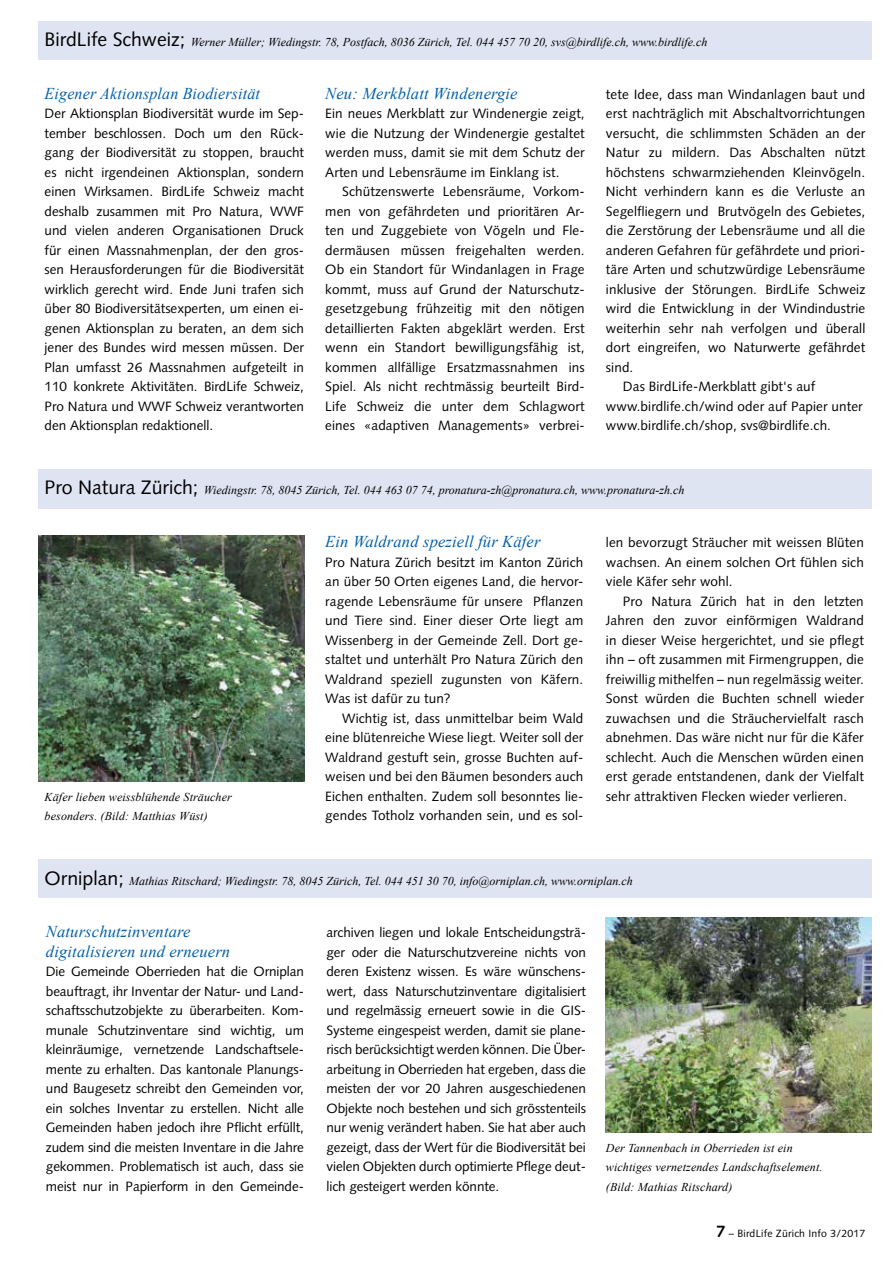
<style>
.page{position:relative;width:893px;height:1263px;background:#fff}
.page>*{position:absolute;margin:0;border:0;box-sizing:border-box;transform-origin:0 0}
.t1{font:italic 16.5px/19.5px "Times New Roman";letter-spacing:.01em;color:#0060a9}
.t2{font:13.5px/19.5px "Syntax";letter-spacing:.01em;color:#000;text-align:justify}
.t3{font:italic 12px/19.5px "Times New Roman";color:#000}
.t4{font:10.5px "Syntax";letter-spacing:.02em;color:#000}
.s1{font-family:"Syntax";font-style:normal;font-size:19.5px}
.s2{font-weight:700;font-size:16.5px}
</style>
<div class="page">
<div style="left:38px;top:469px;width:834px;height:39px;background:#dfe4f2"></div>
<div style="left:38px;top:21px;width:834px;height:39px;background:#dfe4f2"></div>
<div style="left:38px;top:860px;width:834px;height:38px;background:#dfe4f2"></div>
<img style="left:38px;top:536px;width:266px;height:246px">
<img style="left:606px;top:917px;width:266px;height:215px">
<p class="t3" style="left:45px;top:32px;width:664px"><span class="s1">BirdLife Schweiz;</span> Werner Müller; Wiedingstr. 78, Postfach, 8036 Zürich, Tel. 044 457 70 20, svs@birdlife.ch, www.birdlife.ch</p>
<p class="t1" style="left:45px;top:83px;width:217px">Eigener Aktionsplan Biodiersität</p>
<p class="t2" style="left:45px;top:104px;width:261px">Der Aktionsplan Biodiversität wurde im Sep&shy;tember beschlossen. Doch um den Rück&shy;gang der Biodiversität zu stoppen, braucht es nicht irgendeinen Aktionsplan, sondern einen Wirksamen. BirdLife Schweiz macht deshalb zusammen mit Pro Natura, WWF und vielen anderen Organisationen Druck für einen Massnahmenplan, der den gros&shy;sen Herausforderungen für die Biodiversität wirklich gerecht wird. Ende Juni trafen sich über 80 Biodiversitätsexperten, um einen ei&shy;genen Aktionsplan zu beraten, an dem sich jener des Bundes wird messen müssen. Der Plan umfasst 26 Massnahmen aufgeteilt in 110 konkrete Aktivitäten. BirdLife Schweiz, Pro Natura und WWF Schweiz verantworten den Aktionsplan redaktionell.</p>
<p class="t1" style="left:325px;top:83px;width:194px">Neu: Merkblatt Windenergie</p>
<p class="t2" style="left:325px;top:104px;width:261px">Ein neues Merkblatt zur Windenergie zeigt, wie die Nutzung der Windenergie gestaltet werden muss, damit sie mit dem Schutz der Arten und Lebensräume im Einklang ist.</p>
<p class="t2" style="left:325px;top:182px;width:261px;text-indent:17px">Schützenswerte Lebensräume, Vorkom&shy;men von gefährdeten und prioritären Ar&shy;ten und Zuggebiete von Vögeln und Fle&shy;dermäusen müssen freigehalten werden.<br>Ob ein Standort für Windanlagen in Frage kommt, muss auf Grund der Naturschutz&shy;gesetzgebung frühzeitig mit den nötigen detaillierten Fakten abgeklärt werden. Erst wenn ein Standort bewilligungsfähig ist, kommen allfällige Ersatzmassnahmen ins Spiel. Als nicht rechtmässig beurteilt Bird-Life Schweiz die unter dem Schlagwort eines «adaptiven Managements» verbrei-</p>
<p class="t2" style="left:606px;top:84px;width:261px">tete Idee, dass man Windanlagen baut und</p>
<p class="t2" style="left:606px;top:104px;width:261px">erst nachträglich mit Abschaltvorrichtungen</p>
<p class="t2" style="left:606px;top:123px;width:261px">versucht, die schlimmsten Schäden an der</p>
<p class="t2" style="left:606px;top:143px;width:261px">Natur zu mildern. Das Abschalten nützt</p>
<p class="t2" style="left:606px;top:162px;width:261px">höchstens schwarmziehenden Kleinvögeln.</p>
<p class="t2" style="left:606px;top:182px;width:261px">Nicht verhindern kann es die Verluste an</p>
<p class="t2" style="left:606px;top:201px;width:261px">Segelfliegern und Brutvögeln des Gebietes,</p>
<p class="t2" style="left:606px;top:221px;width:261px">die Zerstörung der Lebensräume und all die</p>
<p class="t2" style="left:606px;top:240px;width:261px">anderen Gefahren für gefährdete und priori-</p>
<p class="t2" style="left:606px;top:260px;width:261px">täre Arten und schutzwürdige Lebensräume</p>
<p class="t2" style="left:606px;top:279px;width:261px">inklusive der Störungen. BirdLife Schweiz</p>
<p class="t2" style="left:606px;top:299px;width:261px">wird die Entwicklung in der Windindustrie</p>
<p class="t2" style="left:606px;top:318px;width:261px">weiterhin sehr nah verfolgen und überall</p>
<p class="t2" style="left:606px;top:338px;width:261px">dort eingreifen, wo Naturwerte gefährdet</p>
<p class="t2" style="left:606px;top:357px;width:29px">sind.</p>
<p class="t2" style="left:623px;top:377px;width:194px">Das BirdLife-Merkblatt gibt's auf</p>
<p class="t2" style="left:606px;top:396px;width:258px">www.birdlife.ch/wind oder auf Papier unter</p>
<p class="t2" style="left:606px;top:416px;width:227px">www.birdlife.ch/shop, svs@birdlife.ch.</p>
<p class="t3" style="left:45px;top:480px;width:641px"><span class="s1">Pro Natura Zürich;</span> Wiedingstr. 78, 8045 Zürich, Tel. 044 463 07 74, pronatura-zh@pronatura.ch, www.pronatura-zh.ch</p>
<p class="t3" style="left:45px;top:787px;width:189px">Käfer lieben weissblühende Sträucher besonders. (Bild: Matthias Wüst)</p>
<p class="t1" style="left:325px;top:532px;width:217px">Ein Waldrand speziell für Käfer</p>
<p class="t2" style="left:325px;top:552px;width:260px">Pro Natura Zürich besitzt im Kanton Zürich an über 50 Orten eigenes Land, die hervor&shy;ragende Lebensräume für unsere Pflanzen und Tiere sind. Einer dieser Orte liegt am Wissenberg in der Gemeinde Zell. Dort ge&shy;staltet und unterhält Pro Natura Zürich den Waldrand speziell zugunsten von Käfern.<br>Was ist dafür zu tun?</p>
<p class="t2" style="left:325px;top:708px;width:260px;text-indent:17px">Wichtig ist, dass unmittelbar beim Wald eine blütenreiche Wiese liegt. Weiter soll der Waldrand gestuft sein, grosse Buchten auf&shy;weisen und bei den Bäumen besonders auch Eichen enthalten. Zudem soll besonntes lie&shy;gendes Totholz vorhanden sein, und es sol-</p>
<p class="t2" style="left:606px;top:533px;width:259px">len bevorzugt Sträucher mit weissen Blüten wachsen. An einem solchen Ort fühlen sich viele Käfer sehr wohl.</p>
<p class="t2" style="left:606px;top:591px;width:259px;text-indent:17px">Pro Natura Zürich hat in den letzten Jahren den zuvor einförmigen Waldrand in dieser Weise hergerichtet, und sie pflegt ihn – oft zusammen mit Firmengruppen, die freiwillig mithelfen – nun regelmässig weiter.<br>Sonst würden die Buchten schnell wieder zuwachsen und die Sträuchervielfalt rasch abnehmen. Das wäre nicht nur für die Käfer schlecht. Auch die Menschen würden einen erst gerade entstandenen, dank der Vielfalt sehr attraktiven Flecken wieder verlieren.</p>
<p class="t3" style="left:45px;top:871px;width:590px"><span class="s1">Orniplan;</span> Mathias Ritschard; Wiedingstr. 78, 8045 Zürich, Tel. 044 451 30 70, info@orniplan.ch, www.orniplan.ch</p>
<p class="t1" style="left:46px;top:922px;width:186px">Naturschutzinventare digitalisieren und erneuern</p>
<p class="t2" style="left:46px;top:962px;width:260px">Die Gemeinde Oberrieden hat die Orniplan beauftragt, ihr Inventar der Natur- und Land&shy;schaftsschutzobjekte zu überarbeiten. Kom&shy;munale Schutzinventare sind wichtig, um kleinräumige, vernetzende Landschaftsele&shy;mente zu erhalten. Das kantonale Planungs&shy;und Baugesetz schreibt den Gemeinden vor, ein solches Inventar zu erstellen. Nicht alle Gemeinden haben jedoch ihre Pflicht erfüllt, zudem sind die meisten Inventare in die Jahre gekommen. Problematisch ist auch, dass sie meist nur in Papierform in den Gemeinde-</p>
<p class="t2" style="left:327px;top:923px;width:261px">archiven liegen und lokale Entscheidungsträ&shy;ger oder die Naturschutzvereine nichts von deren Existenz wissen. Es wäre wünschens&shy;wert, dass Naturschutzinventare digitalisiert und regelmässig erneuert sowie in die GIS-Systeme eingespeist werden, damit sie plane&shy;risch berücksichtigt werden können. Die Über&shy;arbeitung in Oberrieden hat ergeben, dass die meisten der vor 20 Jahren ausgeschiedenen Objekte noch bestehen und sich grösstenteils nur wenig verändert haben. Sie hat aber auch gezeigt, dass der Wert für die Biodiversität bei vielen Objekten durch optimierte Pflege deut&shy;lich gesteigert werden könnte.</p>
<p class="t3" style="left:606px;top:1138px;width:218px">Der Tannenbach in Oberrieden ist ein wichtiges vernetzendes Landschaftselement. (Bild: Mathias Ritschard)</p>
<p class="t4" style="left:716px;top:1227px;width:150px"><span class="s2">7</span> – BirdLife Zürich Info 3/2017</p>
</div>
